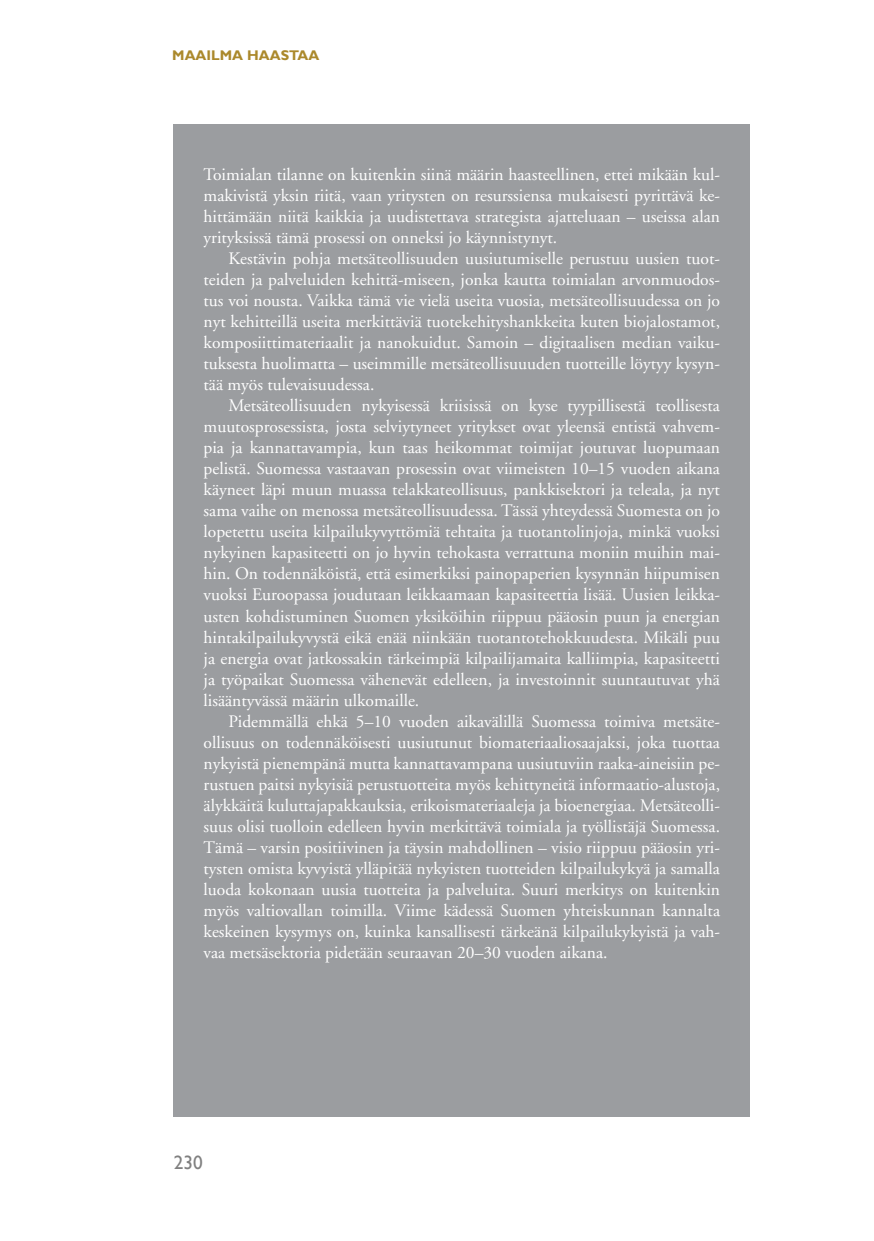
<style>
.page{position:relative;width:874px;height:1241px;background:#fff}
.page>*{position:absolute;margin:0;border:0;box-sizing:border-box;transform-origin:0 0}
.t1{font:19.25px "Gill Sans";color:#808080}
.t2{font:17.5px/21px "Adobe Garamond";color:#fff;text-align:justify}
.t3{font:700 14px "Gill Sans";color:#ab892c}
</style>
<div class="page">
<div style="left:174px;top:124px;width:575px;height:992px;background:#9b9da0"></div>
<p class="t3" style="left:172px;top:47px;width:11px">MAAILMA</p>
<p class="t3" style="left:247px;top:47px;width:23px">HAASTAA</p>
<p class="t2" style="left:203px;top:164px;width:517px">Toimialan tilanne on kuitenkin siinä määrin haasteellinen, ettei mikään kul&shy;makivistä yksin riitä, vaan yritysten on resurssiensa mukaisesti pyrittävä ke&shy;hittämään niitä kaikkia ja uudistettava strategista ajatteluaan – useissa alan yrityksissä tämä prosessi on onneksi jo käynnistynyt.</p>
<p class="t2" style="left:203px;top:248px;width:517px;text-indent:25px">Kestävin pohja metsäteollisuuden uusiutumiselle perustuu uusien tuot&shy;teiden ja palveluiden kehittä-miseen, jonka kautta toimialan arvonmuodos&shy;tus voi nousta. Vaikka tämä vie vielä useita vuosia, metsäteollisuudessa on jo nyt kehitteillä useita merkittäviä tuotekehityshankkeita kuten biojalostamot, komposiittimateriaalit ja nanokuidut. Samoin – digitaalisen median vaiku&shy;tuksesta huolimatta – useimmille metsäteollisuuuden tuotteille löytyy kysyn&shy;tää myös tulevaisuudessa.</p>
<p class="t2" style="left:203px;top:395px;width:517px;text-indent:25px">Metsäteollisuuden nykyisessä kriisissä on kyse tyypillisestä teollisesta muutosprosessista, josta selviytyneet yritykset ovat yleensä entistä vahvem&shy;pia ja kannattavampia, kun taas heikommat toimijat joutuvat luopumaan pelistä. Suomessa vastaavan prosessin ovat viimeisten 10–15 vuoden aikana käyneet läpi muun muassa telakkateollisuus, pankkisektori ja teleala, ja nyt sama vaihe on menossa metsäteollisuudessa. Tässä yhteydessä Suomesta on jo lopetettu useita kilpailukyvyttömiä tehtaita ja tuotantolinjoja, minkä vuoksi nykyinen kapasiteetti on jo hyvin tehokasta verrattuna moniin muihin mai&shy;hin. On todennäköistä, että esimerkiksi painopaperien kysynnän hiipumisen vuoksi Euroopassa joudutaan leikkaamaan kapasiteettia lisää. Uusien leikka&shy;usten kohdistuminen Suomen yksiköihin riippuu pääosin puun ja energian hintakilpailukyvystä eikä enää niinkään tuotantotehokkuudesta. Mikäli puu ja energia ovat jatkossakin tärkeimpiä kilpailijamaita kalliimpia, kapasiteetti ja työpaikat Suomessa vähenevät edelleen, ja investoinnit suuntautuvat yhä lisääntyvässä määrin ulkomaille.</p>
<p class="t2" style="left:203px;top:710px;width:517px;text-indent:25px">Pidemmällä ehkä 5–10 vuoden aikavälillä Suomessa toimiva metsäte&shy;ollisuus on todennäköisesti uusiutunut biomateriaaliosaajaksi, joka tuottaa nykyistä pienempänä mutta kannattavampana uusiutuviin raaka-aineisiin pe&shy;rustuen paitsi nykyisiä perustuotteita myös kehittyneitä informaatio-alustoja, älykkäitä kuluttajapakkauksia, erikoismateriaaleja ja bioenergiaa. Metsäteolli&shy;suus olisi tuolloin edelleen hyvin merkittävä toimiala ja työllistäjä Suomessa.<br>Tämä – varsin positiivinen ja täysin mahdollinen – visio riippuu pääosin yri&shy;tysten omista kyvyistä ylläpitää nykyisten tuotteiden kilpailukykyä ja samalla luoda kokonaan uusia tuotteita ja palveluita. Suuri merkitys on kuitenkin myös valtiovallan toimilla. Viime kädessä Suomen yhteiskunnan kannalta keskeinen kysymys on, kuinka kansallisesti tärkeänä kilpailukykyistä ja vah&shy;vaa metsäsektoria pidetään seuraavan 20–30 vuoden aikana.</p>
<p class="t1" style="left:174px;top:1150px;width:30px">230</p>
</div>
